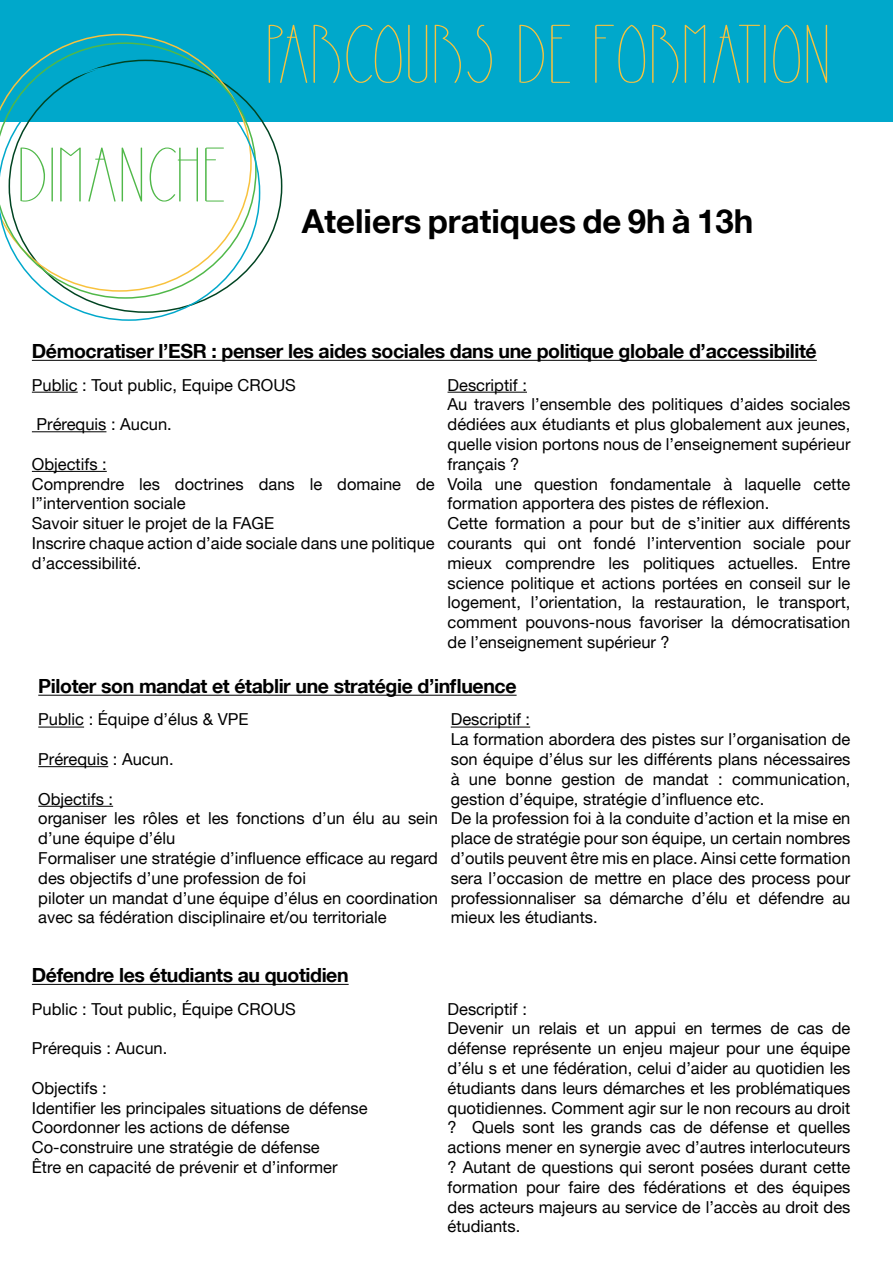
<style>
.page{position:relative;width:893px;height:1263px;background:#fff}
.page>*{position:absolute;margin:0;border:0;box-sizing:border-box;transform-origin:0 0}
.t1{font:64.5px "La Piedrita";color:#f8c23d;scale:1.3 1}
.t2{font:60px "La Piedrita";color:#50b849;scale:1.4 1}
.t3{font:700 33px "Helvetica Neue LT";color:#000}
.t4{font:700 19.5px "Helvetica Neue LT";letter-spacing:-.02em;color:#000}
.t5{font:16.5px/19.8px "Helvetica Neue LT";color:#000}
</style>
<div class="page">
<div style="left:0;top:0;width:893px;height:121px;background:#00a8cb"></div>
<svg style="left:33px;top:42px;width:173px;height:23px"></svg>
<svg style="left:0;top:65px;width:260px;height:256px"></svg>
<hr style="left:32px;top:392px;width:46px;height:1px;background:#000">
<hr style="left:32px;top:431px;width:74px;height:1px;background:#000">
<hr style="left:32px;top:471px;width:75px;height:1px;background:#000">
<hr style="left:448px;top:392px;width:79px;height:1px;background:#000">
<hr style="left:32px;top:360px;width:785px;height:1px;background:#000">
<hr style="left:38px;top:727px;width:46px;height:1px;background:#000">
<hr style="left:38px;top:766px;width:70px;height:1px;background:#000">
<hr style="left:38px;top:806px;width:75px;height:1px;background:#000">
<hr style="left:451px;top:727px;width:79px;height:1px;background:#000">
<hr style="left:38px;top:695px;width:479px;height:1px;background:#000">
<hr style="left:32px;top:984px;width:317px;height:1px;background:#000">
<h2 class="t2" style="left:19px;top:138px;width:19px">DIMAN</h2>
<h2 class="t2" style="left:148px;top:138px;width:58px">CHE</h2>
<h1 class="t1" style="left:268px;top:15px;width:290px">PARCOURS DE FORMATION</h1>
<h3 class="t3" style="left:302px;top:201px;width:453px">Ateliers pratiques de 9h à 13h</h3>
<p class="t4" style="left:32px;top:339px;width:786px">Démocratiser l’ESR : penser les aides sociales dans une politique globale d’accessibilité</p>
<p class="t5" style="left:32px;top:374px;width:266px">Public : Tout public, Equipe CROUS</p>
<p class="t5" style="left:36px;top:414px;width:137px">Prérequis : Aucun.</p>
<p class="t5" style="left:32px;top:454px;width:404px">Objectifs :<br>Comprendre les doctrines dans le domaine de l’’intervention sociale<br>Savoir situer le projet de la FAGE<br>Inscrire chaque action d’aide sociale dans une politique d’accessibilité.</p>
<p class="t5" style="left:448px;top:374px;width:404px">Descriptif :<br>Au travers l’ensemble des politiques d’aides sociales dédiées aux étudiants et plus globalement aux jeunes, quelle vision portons nous de l’enseignement supérieur français ?<br>Voila une question fondamentale à laquelle cette formation apportera des pistes de réflexion.<br>Cette formation a pour but de s’initier aux différents courants qui ont fondé l’intervention sociale pour mieux comprendre les politiques actuelles. Entre science politique et actions portées en conseil sur le logement, l’orientation, la restauration, le transport, comment pouvons-nous favoriser la démocratisation de l’enseignement supérieur ?</p>
<p class="t4" style="left:38px;top:674px;width:480px">Piloter son mandat et établir une stratégie d’influence</p>
<p class="t5" style="left:38px;top:709px;width:212px">Public : Équipe d’élus &amp; VPE</p>
<p class="t5" style="left:38px;top:749px;width:137px">Prérequis : Aucun.</p>
<p class="t5" style="left:38px;top:789px;width:401px">Objectifs :<br>organiser les rôles et les fonctions d’un élu au sein d’une équipe d’élu<br>Formaliser une stratégie d’influence efficace au regard des objectifs d’une profession de foi<br>piloter un mandat d’une équipe d’élus en coordination avec sa fédération disciplinaire et/ou territoriale</p>
<p class="t5" style="left:451px;top:709px;width:401px">Descriptif :<br>La formation abordera des pistes sur l’organisation de son équipe d’élus sur les différents plans nécessaires à une bonne gestion de mandat : communication, gestion d’équipe, stratégie d’influence etc.<br>De la profession foi à la conduite d’action et la mise en place de stratégie pour son équipe, un certain nombres d’outils peuvent être mis en place. Ainsi cette formation sera l’occasion de mettre en place des process pour professionnaliser sa démarche d’élu et défendre au mieux les étudiants.</p>
<p class="t4" style="left:32px;top:963px;width:318px">Défendre les étudiants au quotidien</p>
<p class="t5" style="left:32px;top:998px;width:266px">Public : Tout public, Équipe CROUS</p>
<p class="t5" style="left:32px;top:1038px;width:137px">Prérequis : Aucun.</p>
<p class="t5" style="left:32px;top:1078px;width:337px">Objectifs :<br>Identifier les principales situations de défense Coordonner les actions de défense Co-construire une stratégie de défense<br>Être en capacité de prévenir et d’informer</p>
<p class="t5" style="left:448px;top:998px;width:404px">Descriptif :<br>Devenir un relais et un appui en termes de cas de défense représente un enjeu majeur pour une équipe d’élu s et une fédération, celui d’aider au quotidien les étudiants dans leurs démarches et les problématiques quotidiennes. Comment agir sur le non recours au droit ? Quels sont les grands cas de défense et quelles actions mener en synergie avec d’autres interlocuteurs ? Autant de questions qui seront posées durant cette formation pour faire des fédérations et des équipes des acteurs majeurs au service de l’accès au droit des étudiants.</p>
</div>
